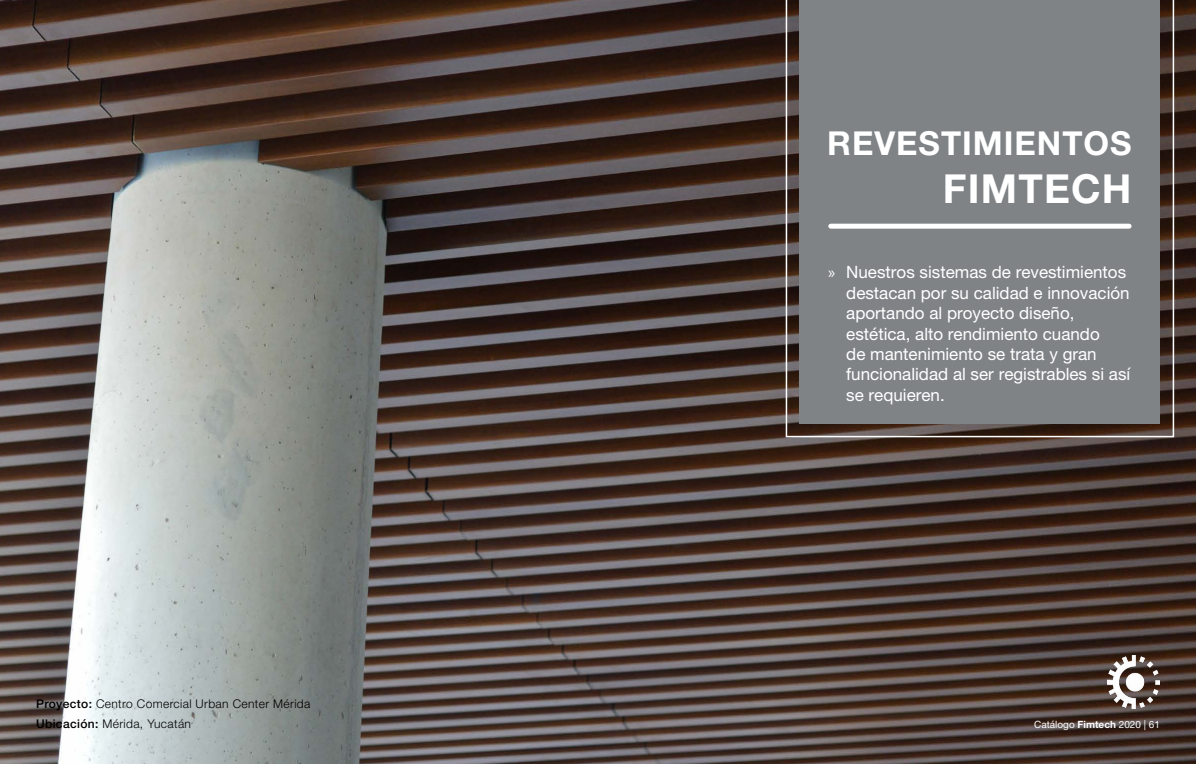
<style>
.page{position:relative;width:1196px;height:764px;background:#fff}
.page>*{position:absolute;margin:0;border:0;box-sizing:border-box;transform-origin:0 0}
.t1{font:700 40px "Helvetica Neue LT Pro";letter-spacing:.03em;color:#fff}
.t2{font:700 33px "Helvetica Neue LT Pro";letter-spacing:.03em;color:#fff}
.t3{font:17px/20.4px "Helvetica Neue LT Pro";color:#fff}
.t4{font:300 12px/20.1px "Helvetica Neue LT Pro";letter-spacing:.03em;color:#000}
.t5{font:10px "Helvetica Neue LT Pro";color:#fff}
.s1{font-weight:500}
.s2{font-family:"Myriad Pro"}
.s3{font-weight:700}
</style>
<div class="page">
<img style="left:0;top:0;width:1196px;height:764px">
<svg style="left:785px;top:0;width:389px;height:437px;background:#7a7c7e"></svg>
<div style="left:830px;top:224px;width:299px;height:5px;background:#fff"></div>
<img style="left:1107px;top:656px;width:53px;height:53px">
<p class="t4" style="left:36px;top:693px;width:276px"><span class="s1">Proyecto:</span> Centro Comercial Urban Center Mérida<br><span class="s1">Ubicación:</span> Mérida, Yucatán</p>
<h2 class="t2" style="left:827px;top:123px;width:306px">REVESTIMIENTOS</h2>
<h1 class="t1" style="left:943px;top:164px;width:190px">FIMTECH</h1>
<p class="t3" style="left:846px;top:262px;width:285px;text-indent:-18px"><span class="s2">»</span> Nuestros sistemas de revestimientos destacan por su calidad e innovación aportando al proyecto diseño, estética, alto rendimiento cuando<br>de mantenimiento se trata y gran funcionalidad al ser registrables si así se requieren.</p>
<p class="t5" style="left:1034px;top:718px;width:127px">Catálogo <span class="s3">Fimtech</span> 2020 | 61</p>
</div>
